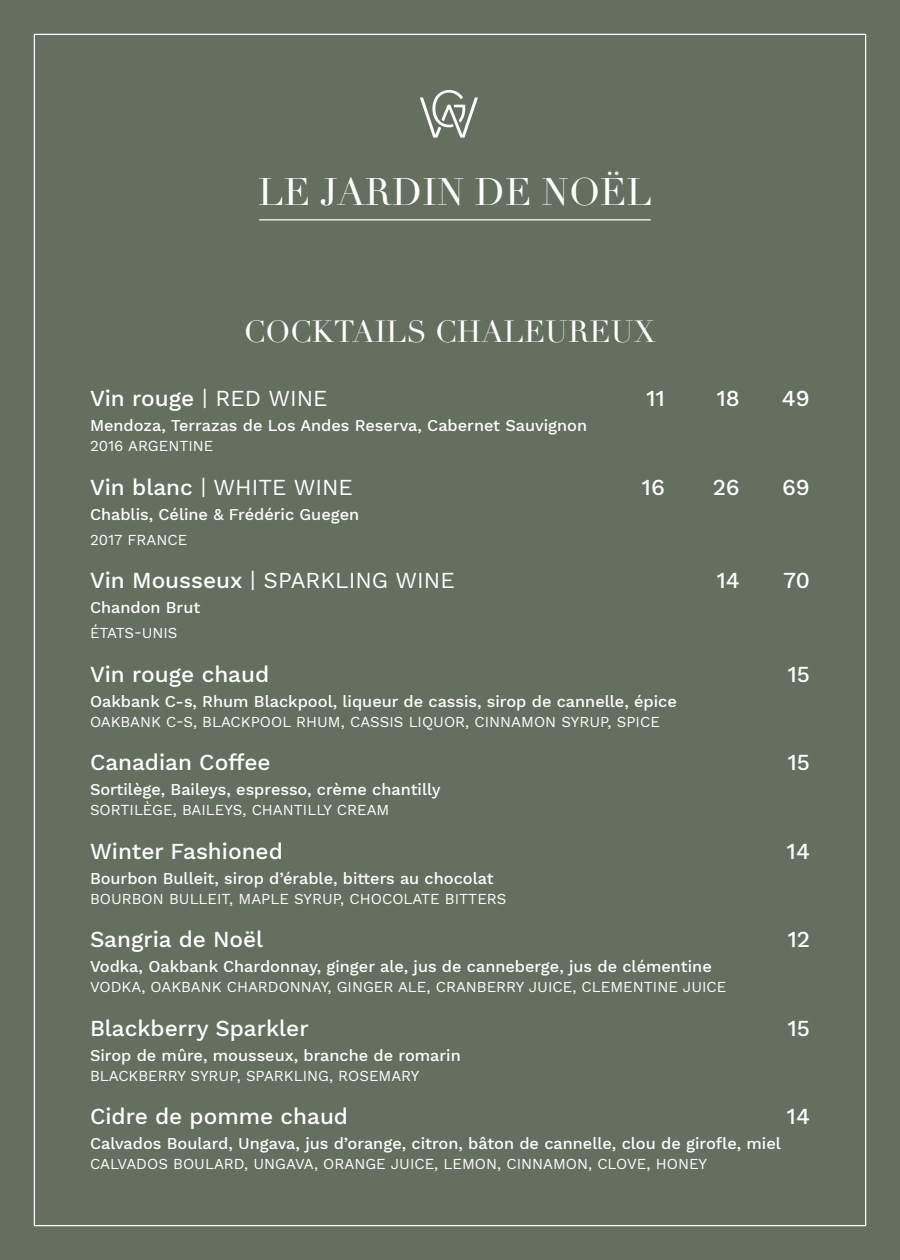
<style>
.page{position:relative;width:900px;height:1260px;background:#656f60}
.page>*{position:absolute;margin:0;border:0;box-sizing:border-box;transform-origin:0 0}
.t1{font:37.5px "Didot";color:#fff}
.t2{font:30px "Didot";color:#fff}
.DRINK_-_FR{font:500 22.5px "Work Sans";color:#fff}
.DRINK_-_TYPE_VIN{font:22.5px "Work Sans";color:#fff}
.DRINK_-_TYPE_VIN-2{font:500 22.5px "Work Sans";color:#fff}
.Drink_-_FR_explicati{font:500 16.25px "Work Sans";color:#fff}
.Drink_-_EN_explicati{font:15px "Work Sans";color:#fff}
.s1{font-weight:400}
.s2{font-weight:500}
</style>
<div class="page">
<svg style="left:420px;top:90px;width:58px;height:48px"></svg>
<hr style="left:259px;top:219px;width:392px;height:1px;background:#fff">
<p class="t1" style="left:258px;top:170px;width:396px">LE JARDIN DE NOËL</p>
<h1 class="t2" style="left:244px;top:314px;width:414px">COCKTAILS CHALEUREUX</h1>
<p class="DRINK_-_TYPE_VIN-2" style="left:90px;top:385px;width:239px">Vin rouge <span class="s1">| RED WINE</span></p>
<p class="DRINK_-_TYPE_VIN-2" style="left:646px;top:385px;width:20px">11</p>
<p class="DRINK_-_TYPE_VIN-2" style="left:717px;top:385px;width:25px">18</p>
<p class="DRINK_-_TYPE_VIN-2" style="left:782px;top:385px;width:29px">49</p>
<p class="Drink_-_FR_explicati" style="left:90px;top:416px;width:499px">Mendoza, Terrazas de Los Andes Reserva, Cabernet Sauvignon</p>
<p class="Drink_-_EN_explicati" style="left:90px;top:437px;width:125px">2016 ARGENTINE</p>
<p class="DRINK_-_TYPE_VIN" style="left:90px;top:474px;width:264px"><span class="s2">Vin blanc</span> | WHITE WINE</p>
<p class="DRINK_-_TYPE_VIN-2" style="left:642px;top:474px;width:25px">16</p>
<p class="DRINK_-_TYPE_VIN-2" style="left:713px;top:474px;width:29px">26</p>
<p class="DRINK_-_TYPE_VIN-2" style="left:782px;top:474px;width:29px">69</p>
<p class="Drink_-_FR_explicati" style="left:90px;top:505px;width:271px">Chablis, Céline &amp; Frédéric Guegen</p>
<p class="Drink_-_EN_explicati" style="left:90px;top:531px;width:99px">2017 FRANCE</p>
<p class="DRINK_-_TYPE_VIN" style="left:90px;top:567px;width:366px"><span class="s2">Vin Mousseux</span> | SPARKLING WINE</p>
<p class="DRINK_-_TYPE_VIN-2" style="left:716px;top:567px;width:25px">14</p>
<p class="DRINK_-_TYPE_VIN-2" style="left:783px;top:567px;width:28px">70</p>
<p class="Drink_-_FR_explicati" style="left:90px;top:598px;width:112px">Chandon Brut</p>
<p class="Drink_-_EN_explicati" style="left:90px;top:624px;width:89px">ÉTATS-UNIS</p>
<p class="DRINK_-_FR" style="left:90px;top:661px;width:181px">Vin rouge chaud</p>
<p class="DRINK_-_FR" style="left:788px;top:661px;width:24px">15</p>
<p class="Drink_-_FR_explicati" style="left:90px;top:692px;width:588px">Oakbank C-s, Rhum Blackpool, liqueur de cassis, sirop de cannelle, épice</p>
<p class="Drink_-_EN_explicati" style="left:90px;top:713px;width:571px">OAKBANK C-S, BLACKPOOL RHUM, CASSIS LIQUOR, CINNAMON SYRUP, SPICE</p>
<p class="DRINK_-_FR" style="left:90px;top:749px;width:182px">Canadian Coffee</p>
<p class="DRINK_-_FR" style="left:788px;top:749px;width:24px">15</p>
<p class="Drink_-_FR_explicati" style="left:90px;top:780px;width:352px">Sortilège, Baileys, espresso, crème chantilly</p>
<p class="Drink_-_EN_explicati" style="left:90px;top:801px;width:301px">SORTILÈGE, BAILEYS, CHANTILLY CREAM</p>
<p class="DRINK_-_FR" style="left:90px;top:838px;width:194px">Winter Fashioned</p>
<p class="DRINK_-_FR" style="left:787px;top:838px;width:25px">14</p>
<p class="Drink_-_FR_explicati" style="left:90px;top:869px;width:405px">Bourbon Bulleit, sirop d’érable, bitters au chocolat</p>
<p class="Drink_-_EN_explicati" style="left:90px;top:890px;width:418px">BOURBON BULLEIT, MAPLE SYRUP, CHOCOLATE BITTERS</p>
<p class="DRINK_-_FR" style="left:90px;top:926px;width:175px">Sangria de Noël</p>
<p class="DRINK_-_FR" style="left:787px;top:926px;width:24px">12</p>
<p class="Drink_-_FR_explicati" style="left:90px;top:957px;width:623px">Vodka, Oakbank Chardonnay, ginger ale, jus de canneberge, jus de clémentine</p>
<p class="Drink_-_EN_explicati" style="left:90px;top:978px;width:638px">VODKA, OAKBANK CHARDONNAY, GINGER ALE, CRANBERRY JUICE, CLEMENTINE JUICE</p>
<p class="DRINK_-_FR" style="left:90px;top:1015px;width:220px">Blackberry Sparkler</p>
<p class="DRINK_-_FR" style="left:788px;top:1015px;width:24px">15</p>
<p class="Drink_-_FR_explicati" style="left:90px;top:1046px;width:372px">Sirop de mûre, mousseux, branche de romarin</p>
<p class="Drink_-_EN_explicati" style="left:90px;top:1067px;width:331px">BLACKBERRY SYRUP, SPARKLING, ROSEMARY</p>
<p class="DRINK_-_FR" style="left:90px;top:1103px;width:260px">Cidre de pomme chaud</p>
<p class="DRINK_-_FR" style="left:787px;top:1103px;width:25px">14</p>
<p class="Drink_-_FR_explicati" style="left:90px;top:1134px;width:692px">Calvados Boulard, Ungava, jus d’orange, citron, bâton de cannelle, clou de girofle, miel</p>
<p class="Drink_-_EN_explicati" style="left:90px;top:1155px;width:619px">CALVADOS BOULARD, UNGAVA, ORANGE JUICE, LEMON, CINNAMON, CLOVE, HONEY</p>
</div>
